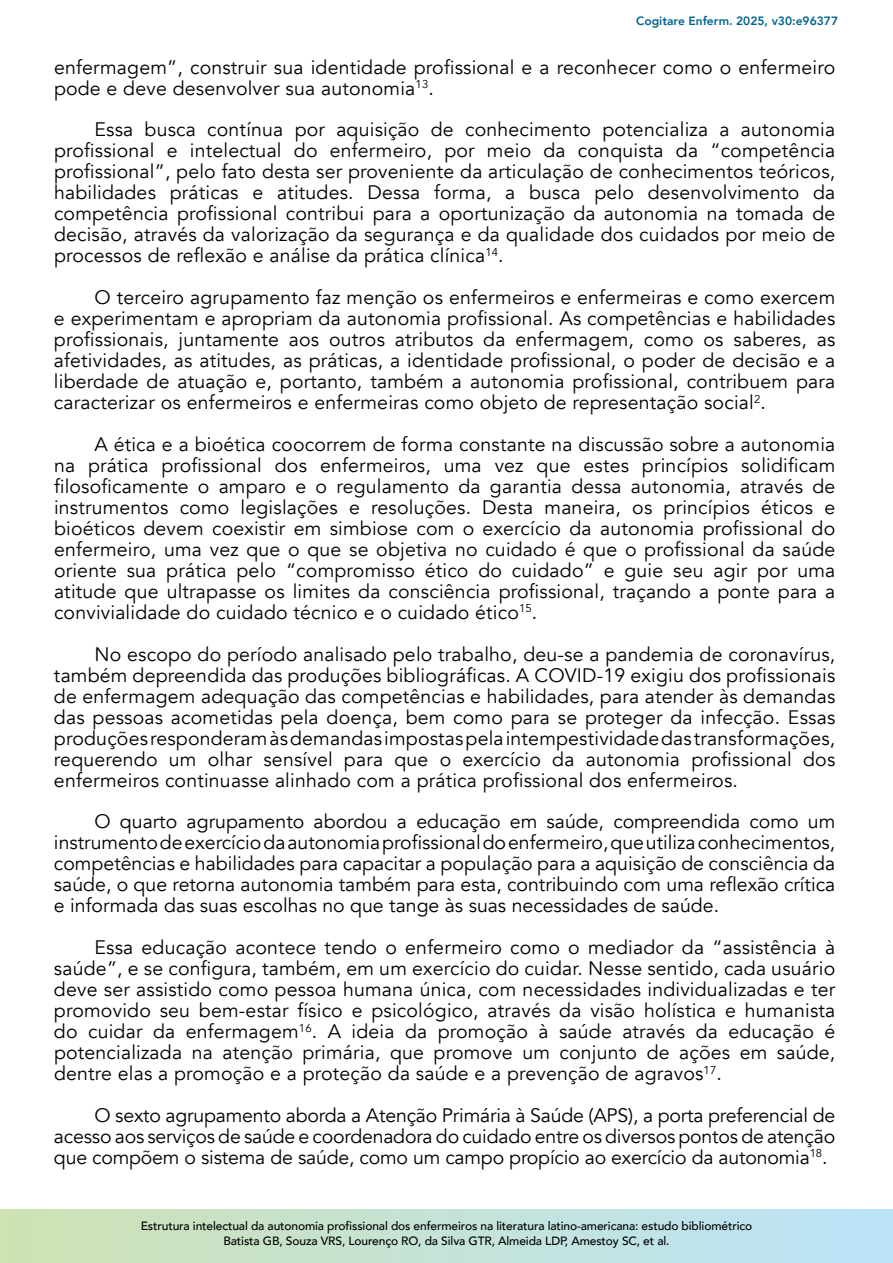
<style>
.page{position:relative;width:893px;height:1263px;background:#fff}
.page>*{position:absolute;margin:0;border:0;box-sizing:border-box;transform-origin:0 0}
.t1{font:19.5px/21px "Avenir";letter-spacing:.01em;color:#000;text-align:justify}
.t2{font:500 12px/15px "Avenir";letter-spacing:-.01em;color:#000;text-align:center}
.t3{font:800 12px "Avenir";color:#00658f}
</style>
<div class="page">
<svg style="left:0;top:1209px;width:893px;height:54px;background:#c4e2d6"></svg>
<p class="t3" style="left:636px;top:12px;width:203px">Cogitare Enferm. 2025, v30:e96377</p>
<p class="t1" style="left:54px;top:57px;width:783px">enfermagem”, construir sua identidade profissional e a reconhecer como o enfermeiro pode e deve desenvolver sua autonomia<sup>13</sup>.</p>
<p class="t1" style="left:54px;top:119px;width:783px;text-indent:40px">Essa busca contínua por aquisição de conhecimento potencializa a autonomia profissional e intelectual do enfermeiro, por meio da conquista da “competência profissional”, pelo fato desta ser proveniente da articulação de conhecimentos teóricos, habilidades práticas e atitudes. Dessa forma, a busca pelo desenvolvimento da competência profissional contribui para a oportunização da autonomia na tomada de decisão, através da valorização da segurança e da qualidade dos cuidados por meio de processos de reflexão e análise da prática clínica<sup>14</sup>.</p>
<p class="t1" style="left:54px;top:287px;width:783px;text-indent:40px">O terceiro agrupamento faz menção os enfermeiros e enfermeiras e como exercem e experimentam e apropriam da autonomia profissional. As competências e habilidades profissionais, juntamente aos outros atributos da enfermagem, como os saberes, as afetividades, as atitudes, as práticas, a identidade profissional, o poder de decisão e a liberdade de atuação e, portanto, também a autonomia profissional, contribuem para caracterizar os enfermeiros e enfermeiras como objeto de representação social<sup>2</sup>.</p>
<p class="t1" style="left:54px;top:434px;width:783px;text-indent:40px">A ética e a bioética coocorrem de forma constante na discussão sobre a autonomia na prática profissional dos enfermeiros, uma vez que estes princípios solidificam filosoficamente o amparo e o regulamento da garantia dessa autonomia, através de instrumentos como legislações e resoluções. Desta maneira, os princípios éticos e bioéticos devem coexistir em simbiose com o exercício da autonomia profissional do enfermeiro, uma vez que o que se objetiva no cuidado é que o profissional da saúde oriente sua prática pelo “compromisso ético do cuidado” e guie seu agir por uma atitude que ultrapasse os limites da consciência profissional, traçando a ponte para a convivialidade do cuidado técnico e o cuidado ético<sup>15</sup>.</p>
<p class="t1" style="left:54px;top:644px;width:783px;text-indent:40px">No escopo do período analisado pelo trabalho, deu-se a pandemia de coronavírus, também depreendida das produções bibliográficas. A COVID-19 exigiu dos profissionais de enfermagem adequação das competências e habilidades, para atender às demandas das pessoas acometidas pela doença, bem como para se proteger da infecção. Essas produções responderam às demandas impostas pela intempestividade das transformações, requerendo um olhar sensível para que o exercício da autonomia profissional dos enfermeiros continuasse alinhado com a prática profissional dos enfermeiros.</p>
<p class="t1" style="left:54px;top:811px;width:783px;text-indent:40px">O quarto agrupamento abordou a educação em saúde, compreendida como um instrumento de exercício da autonomia profissional do enfermeiro, que utiliza conhecimentos, competências e habilidades para capacitar a população para a aquisição de consciência da saúde, o que retorna autonomia também para esta, contribuindo com uma reflexão crítica e informada das suas escolhas no que tange às suas necessidades de saúde.</p>
<p class="t1" style="left:54px;top:937px;width:783px;text-indent:40px">Essa educação acontece tendo o enfermeiro como o mediador da “assistência à saúde”, e se configura, também, em um exercício do cuidar. Nesse sentido, cada usuário deve ser assistido como pessoa humana única, com necessidades individualizadas e ter promovido seu bem-estar físico e psicológico, através da visão holística e humanista do cuidar da enfermagem<sup>16</sup>. A ideia da promoção à saúde através da educação é potencializada na atenção primária, que promove um conjunto de ações em saúde, dentre elas a promoção e a proteção da saúde e a prevenção de agravos<sup>17</sup>.</p>
<p class="t1" style="left:54px;top:1105px;width:783px;text-indent:40px">O sexto agrupamento aborda a Atenção Primária à Saúde (APS), a porta preferencial de acesso aos serviços de saúde e coordenadora do cuidado entre os diversos pontos de atenção que compõem o sistema de saúde, como um campo propício ao exercício da autonomia<sup>18</sup>.</p>
<p class="t2" style="left:141px;top:1218px;width:613px">Estrutura intelectual da autonomia profissional dos enfermeiros na literatura latino-americana: estudo bibliométrico<br>Batista GB, Souza VRS, Lourenço RO, da Silva GTR, Almeida LDP, Amestoy SC, et al.</p>
</div>
